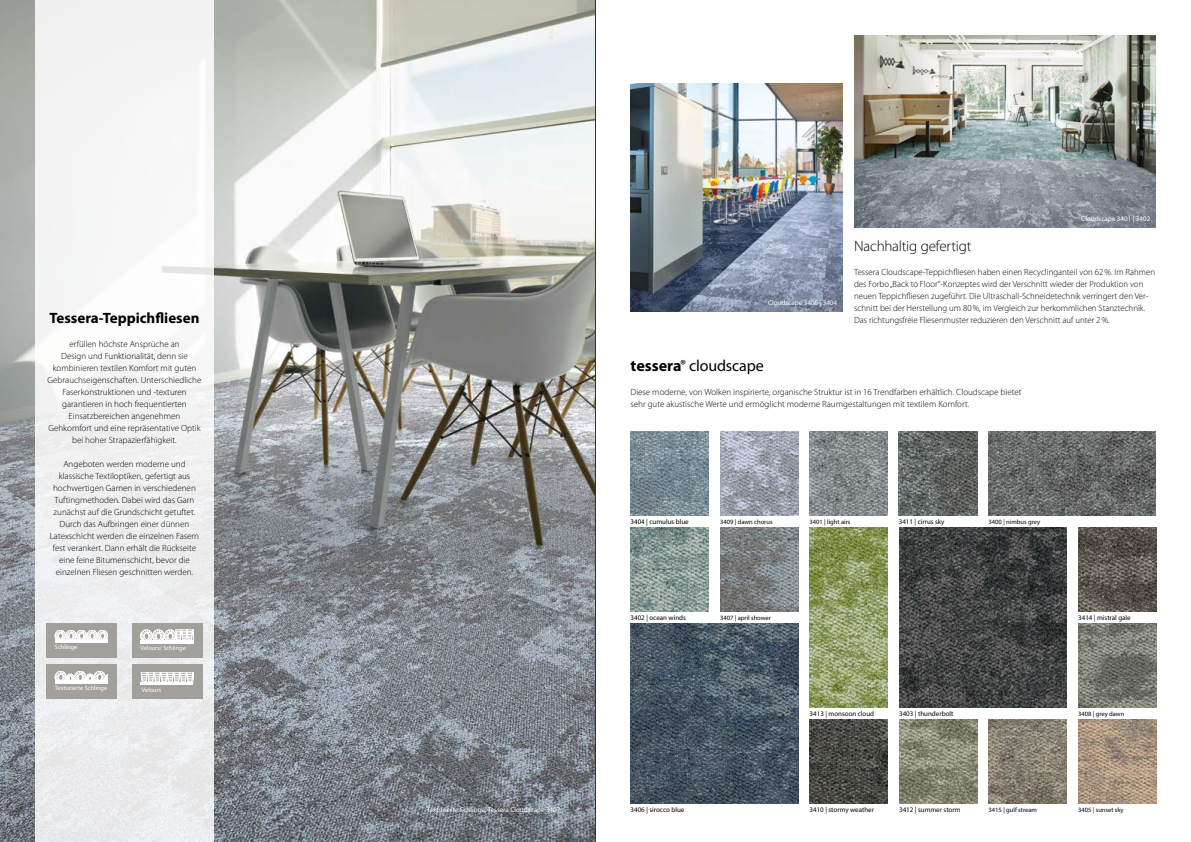
<style>
.page{position:relative;width:1191px;height:842px;background:#fff}
.page>*{position:absolute;margin:0;border:0;box-sizing:border-box;transform-origin:0 0}
.t1{font:16px "Myriad Pro";letter-spacing:-.005em;color:#000}
.t2{font:700 15px "Myriad Pro";color:#000}
.t3{font:300 15px "Myriad Pro";letter-spacing:-.015em;color:#000}
.t4{font:300 9px/12px "Myriad Pro";color:#000}
.t5{font:7px "Myriad Pro";color:#000}
.t6{font:7px "Myriad Pro";color:#fff}
.t7{font:6.5px "Myriad Pro";color:#000}
.t8{font:6.3px "Myriad Pro";color:#fff}
.s1{font-family:"Forbo Pro";font-weight:700}
</style>
<div class="page">
<img style="left:630px;top:83px;width:213px;height:228px">
<img style="left:0;top:0;width:595px;height:842px">
<img style="left:854px;top:35px;width:302px;height:192px">
<div style="left:35px;top:0;width:179px;height:842px;background:#f2f3f2"></div>
<div style="left:132px;top:664px;width:71px;height:34px;background:#a2a09b"></div>
<hr style="left:140px;top:682px;width:53px;height:3px;background:#fff">
<svg style="left:141px;top:672px;width:52px;height:10px"></svg>
<div style="left:132px;top:623px;width:71px;height:34px;background:#a2a09b"></div>
<svg style="left:140px;top:630px;width:53px;height:13px"></svg>
<div style="left:46px;top:664px;width:71px;height:34px;background:#a2a09b"></div>
<svg style="left:55px;top:671px;width:53px;height:13px"></svg>
<div style="left:46px;top:623px;width:71px;height:34px;background:#a2a09b"></div>
<svg style="left:55px;top:630px;width:53px;height:12px"></svg>
<img style="left:720px;top:527px;width:78px;height:84px">
<img style="left:720px;top:431px;width:78px;height:84px">
<img style="left:988px;top:719px;width:78px;height:84px">
<img style="left:898px;top:431px;width:79px;height:84px">
<img style="left:1078px;top:623px;width:78px;height:84px">
<img style="left:630px;top:527px;width:78px;height:84px">
<img style="left:809px;top:527px;width:78px;height:180px">
<img style="left:809px;top:431px;width:78px;height:84px">
<img style="left:988px;top:431px;width:168px;height:84px">
<img style="left:899px;top:719px;width:78px;height:84px">
<img style="left:630px;top:431px;width:78px;height:84px">
<img style="left:899px;top:527px;width:167px;height:180px">
<img style="left:809px;top:719px;width:78px;height:84px">
<img style="left:1078px;top:527px;width:78px;height:84px">
<img style="left:1078px;top:719px;width:78px;height:84px">
<img style="left:630px;top:623px;width:168px;height:180px">
<hr style="left:595px;top:0;width:1px;height:842px;background:#333">
<h2 class="t3" style="left:854px;top:237px;width:119px">Nachhaltig gefertigt</h2>
<p class="t6" style="left:1081px;top:215px;width:70px">Cloudscape 3401 | 3402</p>
<p class="t4" style="left:854px;top:266px;width:302px">Tessera Cloudscape-Teppichfliesen haben einen Recyclinganteil von 62%. Im Rahmen des Forbo „Back to Floor“-Konzeptes wird der Verschnitt wieder der Produktion von neuen Teppichfliesen zugeführt. Die Ultraschall-Schneidetechnik verringert den Ver&shy;schnitt bei der Herstellung um 80%, im Vergleich zur herkommlichen Stanztechnik.</p>
<p class="t6" style="left:768px;top:299px;width:70px">Cloudscape 3406 | 3404</p>
<h2 class="t2" style="left:49px;top:308px;width:151px">Tessera-Teppichfliesen</h2>
<p class="t4" style="left:854px;top:314px;width:257px">Das richtungsfreie Fliesenmuster reduzieren den Verschnitt auf unter 2%.</p>
<p class="t4" style="left:48px;top:338px;width:155px;text-align:center">erfüllen höchste Ansprüche an<br>Design und Funktionalität, denn sie kombinieren textilen Komfort mit guten Gebrauchseigenschaften. Unterschiedliche Faserkonstruktionen und -texturen garantieren in hoch frequentierten Einsatzbereichen angenehmen Gehkomfort und eine repräsentative Optik bei hoher Strapazierfähigkeit.</p>
<p class="t4" style="left:50px;top:458px;width:151px;text-align:center">Angeboten werden moderne und klassische Textiloptiken, gefertigt aus hochwertigen Garnen in verschiedenen Tuftingmethoden. Dabei wird das Garn zunächst auf die Grundschicht getuftet.<br>Durch das Aufbringen einer dünnen Latexschicht werden die einzelnen Fasern fest verankert. Dann erhält die Rückseite eine feine Bitumenschicht, bevor die einzelnen Fliesen geschnitten werden.</p>
<h1 class="t1" style="left:630px;top:356px;width:135px"><span class="s1">tessera</span><sup>®</sup> cloudscape</h1>
<p class="t4" style="left:630px;top:386px;width:392px">Diese moderne, von Wolken inspirierte, organische Struktur ist in 16 Trendfarben erhältlich. Cloudscape bietet sehr gute akustische Werte und ermöglicht moderne Raumgestaltungen mit textilem Komfort.</p>
<p class="t5" style="left:630px;top:517px;width:60px">3404 | cumulus blue</p>
<p class="t5" style="left:898px;top:517px;width:47px">3411 | cirrus sky</p>
<p class="t7" style="left:720px;top:517px;width:54px">3409 | dawn chorus</p>
<p class="t7" style="left:809px;top:517px;width:42px">3401 | light airs</p>
<p class="t7" style="left:988px;top:517px;width:53px">3400 | nimbus grey</p>
<p class="t8" style="left:55px;top:643px;width:24px">Schlinge</p>
<p class="t8" style="left:55px;top:684px;width:54px">Texturierte Schlinge</p>
<p class="t8" style="left:140px;top:644px;width:47px">Velours/ Schlinge</p>
<p class="t8" style="left:142px;top:686px;width:21px">Velours</p>
<p class="t6" style="left:427px;top:805px;width:135px">Texturierte Schlinge: Tessera Cloudscape 3407</p>
<p class="t5" style="left:630px;top:613px;width:57px">3402 | ocean winds</p>
<p class="t7" style="left:720px;top:613px;width:52px">3407 | april shower</p>
<p class="t5" style="left:630px;top:805px;width:55px">3406 | sirocco blue</p>
<p class="t5" style="left:1078px;top:613px;width:54px">3414 | mistral gale</p>
<p class="t5" style="left:809px;top:709px;width:66px">3413 | monsoon cloud</p>
<p class="t5" style="left:899px;top:709px;width:56px">3403 | thunderbolt</p>
<p class="t7" style="left:1078px;top:709px;width:48px">3408 | grey dawn</p>
<p class="t5" style="left:809px;top:805px;width:66px">3410 | stormy weather</p>
<p class="t5" style="left:899px;top:805px;width:63px">3412 | summer storm</p>
<p class="t7" style="left:1078px;top:805px;width:47px">3405 | sunset sky</p>
<p class="t7" style="left:988px;top:805px;width:50px">3415 | gulf stream</p>
</div>
